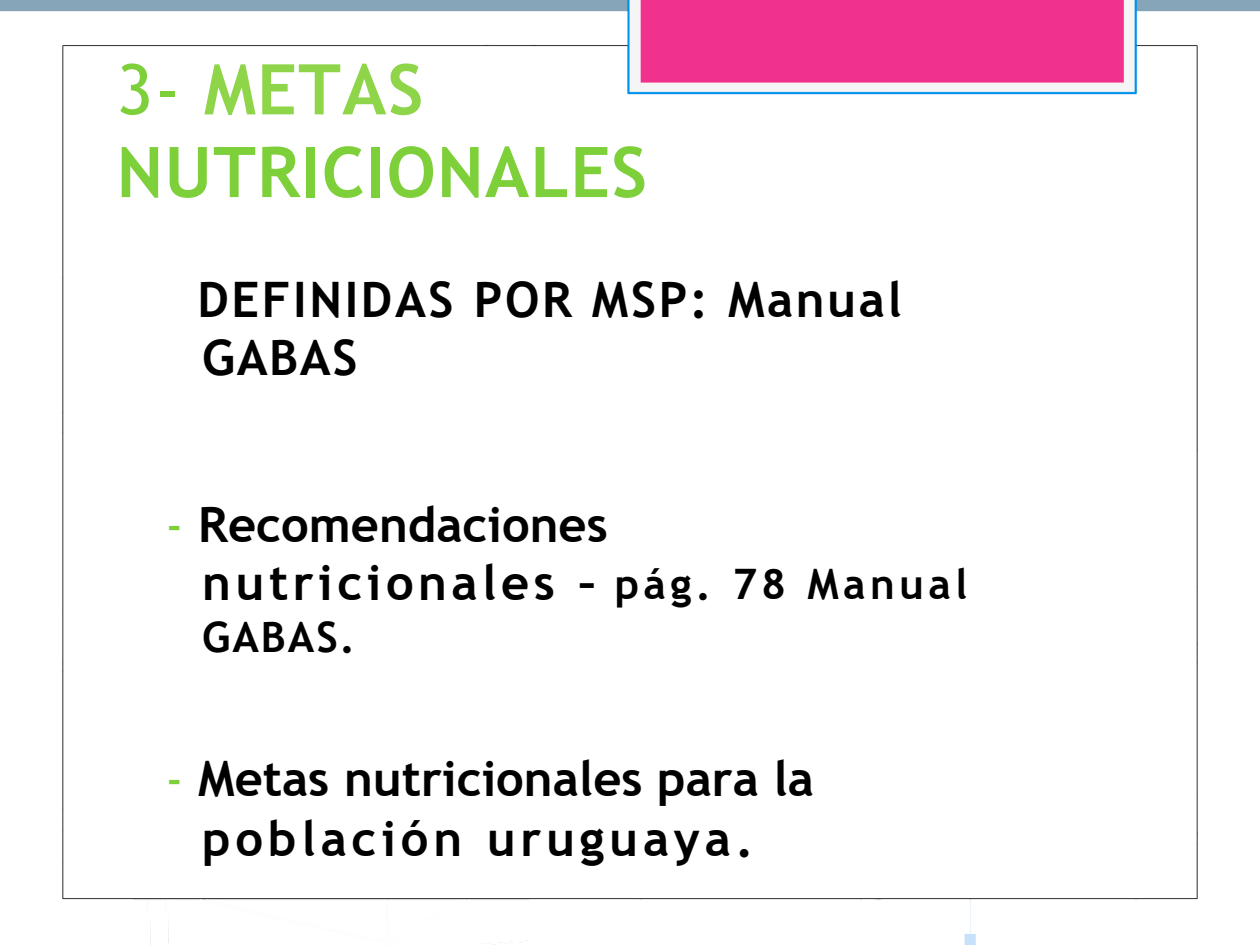
<style>
.page{position:relative;width:1260px;height:945px;background:#fff}
.page>*{position:absolute;margin:0;border:0;box-sizing:border-box;transform-origin:0 0}
.t1{font:700 70px/82.6px "Trebuchet MS";letter-spacing:.02em;color:#7ed03a}
.t2{font:700 49px "Trebuchet MS";color:#000}
.t3{font:700 49px "Trebuchet MS";letter-spacing:.055em;color:#000}
.t4{font:700 49px "Trebuchet MS";letter-spacing:.1em;color:#000}
.t5{font:700 49px "Trebuchet MS";letter-spacing:.09em;color:#000}
.t6{font:700 42px "Trebuchet MS";letter-spacing:.105em;color:#000}
.s1{font-weight:400}
.s2{color:#8ed54a}
.s3{font-weight:400;color:#7ed03a}
</style>
<div class="page">
<img style="left:0;top:0;width:1260px;height:945px">
<h1 class="t1" style="left:117px;top:48px;width:532px"><span class="s1">3-</span> <span class="s2">METAS<br></span>NUTRICIONALES</h1>
<p class="t3" style="left:197px;top:271px;width:706px">DEFINIDAS POR MSP: Manual</p>
<h5 class="t3" style="left:202px;top:329px;width:157px">GABAS</h5>
<h3 class="t2" style="left:166px;top:496px;width:444px"><span class="s3">-</span> Recomendaciones</h3>
<h2 class="t5" style="left:202px;top:554px;width:396px">nutricionales –</h2>
<h4 class="t6" style="left:202px;top:613px;width:154px">GABAS.</h4>
<h3 class="t6" style="left:615px;top:560px;width:354px">pág. 78 Manual</h3>
<h4 class="t2" style="left:166px;top:750px;width:650px"><span class="s3">-</span> Metas nutricionales para la</h4>
<h3 class="t4" style="left:202px;top:810px;width:553px">población uruguaya.</h3>
</div>
